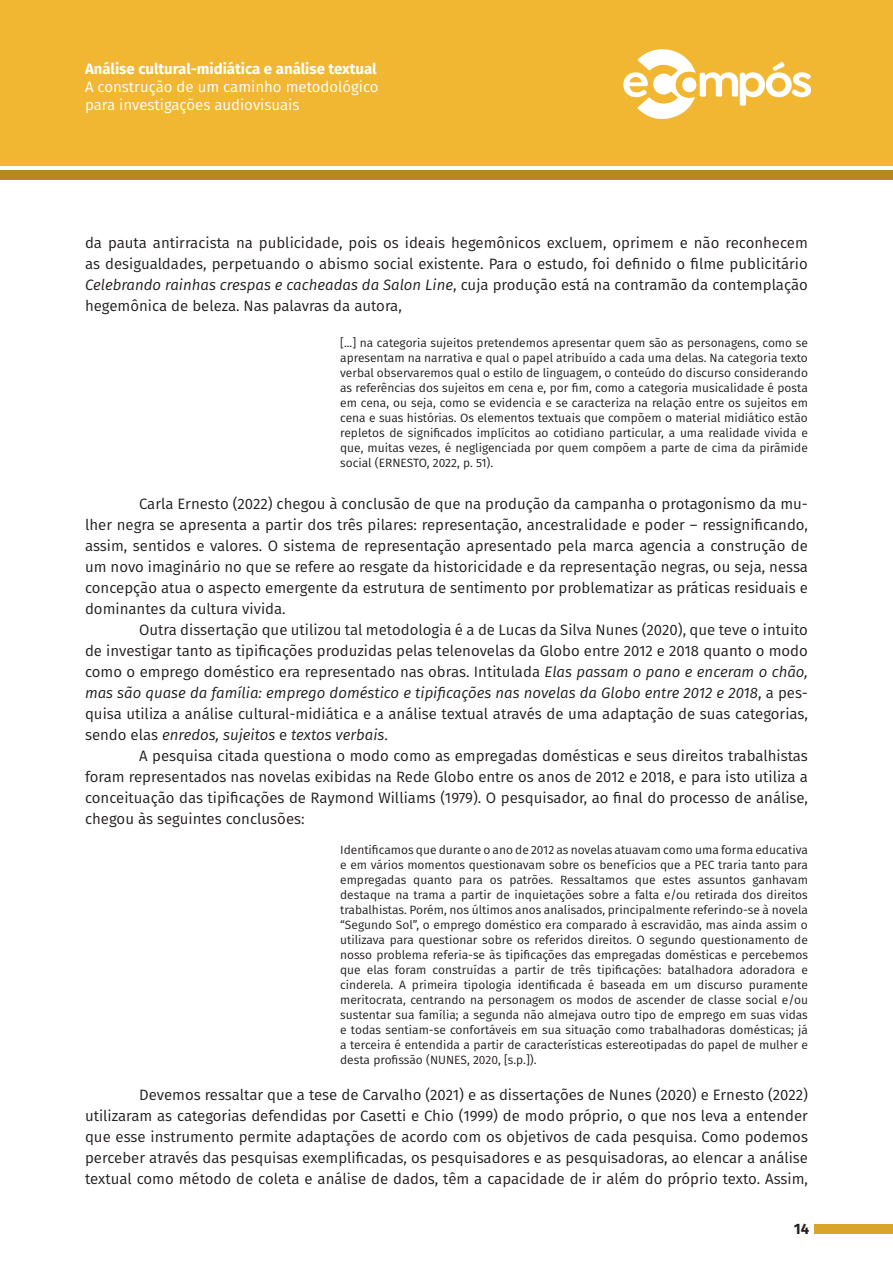
<style>
.page{position:relative;width:893px;height:1263px;background:#fff}
.page>*{position:absolute;margin:0;border:0;box-sizing:border-box;transform-origin:0 0}
.Texto{font:15px/21px "Fira Sans";color:#231f20;text-align:justify}
.t1{font:15px/18px "Fira Sans";color:#fff}
.t2{font:700 15px "Fira Sans";color:#fff}
.t3{font:700 15px "Fira Sans";color:#231f20}
.Citação__3_Linhas{font:12px/15px "Fira Sans";color:#231f20;text-align:justify}
.s1{font-style:italic}
</style>
<div class="page">
<div style="left:0;top:0;width:893px;height:166px;background:#f2b732"></div>
<div style="left:0;top:170px;width:893px;height:10px;background:#b48723"></div>
<div style="left:814px;top:1224px;width:79px;height:9px;background:#d9a42c"></div>
<svg style="left:623px;top:49px;width:188px;height:70px"></svg>
<p class="t2" style="left:85px;top:56px;width:293px">Análise cultural-midiática e análise textual</p>
<p class="t1" style="left:85px;top:78px;width:295px">A construção de um caminho metodológico para investigações audiovisuais</p>
<p class="Texto" style="left:85px;top:232px;width:724px">da pauta antirracista na publicidade, pois os ideais hegemônicos excluem, oprimem e não reconhecem as desigualdades, perpetuando o abismo social existente. Para o estudo, foi definido o filme publicitário <span class="s1">Celebrando rainhas crespas e cacheadas da Salon Line</span>, cuja produção está na contramão da contemplação hegemônica de beleza. Nas palavras da autora,</p>
<p class="Citação__3_Linhas" style="left:340px;top:335px;width:469px">[...] na categoria sujeitos pretendemos apresentar quem são as personagens, como se apresentam na narrativa e qual o papel atribuído a cada uma delas. Na categoria texto verbal observaremos qual o estilo de linguagem, o conteúdo do discurso considerando as referências dos sujeitos em cena e, por fim, como a categoria musicalidade é posta em cena, ou seja, como se evidencia e se caracteriza na relação entre os sujeitos em cena e suas histórias. Os elementos textuais que compõem o material midiático estão repletos de significados implícitos ao cotidiano particular, a uma realidade vivida e que, muitas vezes, é negligenciada por quem compõem a parte de cima da pirâmide social (ERNESTO, 2022, p. 51).</p>
<p class="Texto" style="left:85px;top:493px;width:724px;text-indent:54px">Carla Ernesto (2022) chegou à conclusão de que na produção da campanha o protagonismo da mu&shy;lher negra se apresenta a partir dos três pilares: representação, ancestralidade e poder – ressignificando, assim, sentidos e valores. O sistema de representação apresentado pela marca agencia a construção de um novo imaginário no que se refere ao resgate da historicidade e da representação negras, ou seja, nessa concepção atua o aspecto emergente da estrutura de sentimento por problematizar as práticas residuais e dominantes da cultura vivida.</p>
<p class="Texto" style="left:85px;top:619px;width:724px;text-indent:54px">Outra dissertação que utilizou tal metodologia é a de Lucas da Silva Nunes (2020), que teve o intuito de investigar tanto as tipificações produzidas pelas telenovelas da Globo entre 2012 e 2018 quanto o modo como o emprego doméstico era representado nas obras. Intitulada <span class="s1">Elas passam o pano e enceram o chão, mas são quase da família: emprego doméstico e tipificações nas novelas da Globo entre 2012 e 2018</span>, a pes&shy;quisa utiliza a análise cultural-midiática e a análise textual através de uma adaptação de suas categorias, sendo elas <span class="s1">enredos, sujeitos</span> e <span class="s1">textos verbais</span>.</p>
<p class="Texto" style="left:85px;top:745px;width:724px;text-indent:54px">A pesquisa citada questiona o modo como as empregadas domésticas e seus direitos trabalhistas foram representados nas novelas exibidas na Rede Globo entre os anos de 2012 e 2018, e para isto utiliza a conceituação das tipificações de Raymond Williams (1979). O pesquisador, ao final do processo de análise, chegou às seguintes conclusões:</p>
<p class="Citação__3_Linhas" style="left:340px;top:842px;width:469px">Identificamos que durante o ano de 2012 as novelas atuavam como uma forma educativa e em vários momentos questionavam sobre os benefícios que a PEC traria tanto para empregadas quanto para os patrões. Ressaltamos que estes assuntos ganhavam destaque na trama a partir de inquietações sobre a falta e/ou retirada dos direitos trabalhistas. Porém, nos últimos anos analisados, principalmente referindo-se à novela “Segundo Sol”, o emprego doméstico era comparado à escravidão, mas ainda assim o utilizava para questionar sobre os referidos direitos. O segundo questionamento de nosso problema referia-se às tipificações das empregadas domésticas e percebemos que elas foram construídas a partir de três tipificações: batalhadora adoradora e cinderela. A primeira tipologia identificada é baseada em um discurso puramente meritocrata, centrando na personagem os modos de ascender de classe social e/ou sustentar sua família; a segunda não almejava outro tipo de emprego em suas vidas e todas sentiam-se confortáveis em sua situação como trabalhadoras domésticas; já a terceira é entendida a partir de características estereotipadas do papel de mulher e desta profissão (NUNES, 2020, [s.p.]).</p>
<p class="Texto" style="left:85px;top:1084px;width:724px;text-indent:54px">Devemos ressaltar que a tese de Carvalho (2021) e as dissertações de Nunes (2020) e Ernesto (2022) utilizaram as categorias defendidas por Casetti e Chio (1999) de modo próprio, o que nos leva a entender que esse instrumento permite adaptações de acordo com os objetivos de cada pesquisa. Como podemos perceber através das pesquisas exemplificadas, os pesquisadores e as pesquisadoras, ao elencar a análise textual como método de coleta e análise de dados, têm a capacidade de ir além do próprio texto. Assim,</p>
<p class="t3" style="left:794px;top:1216px;width:17px">14</p>
</div>
